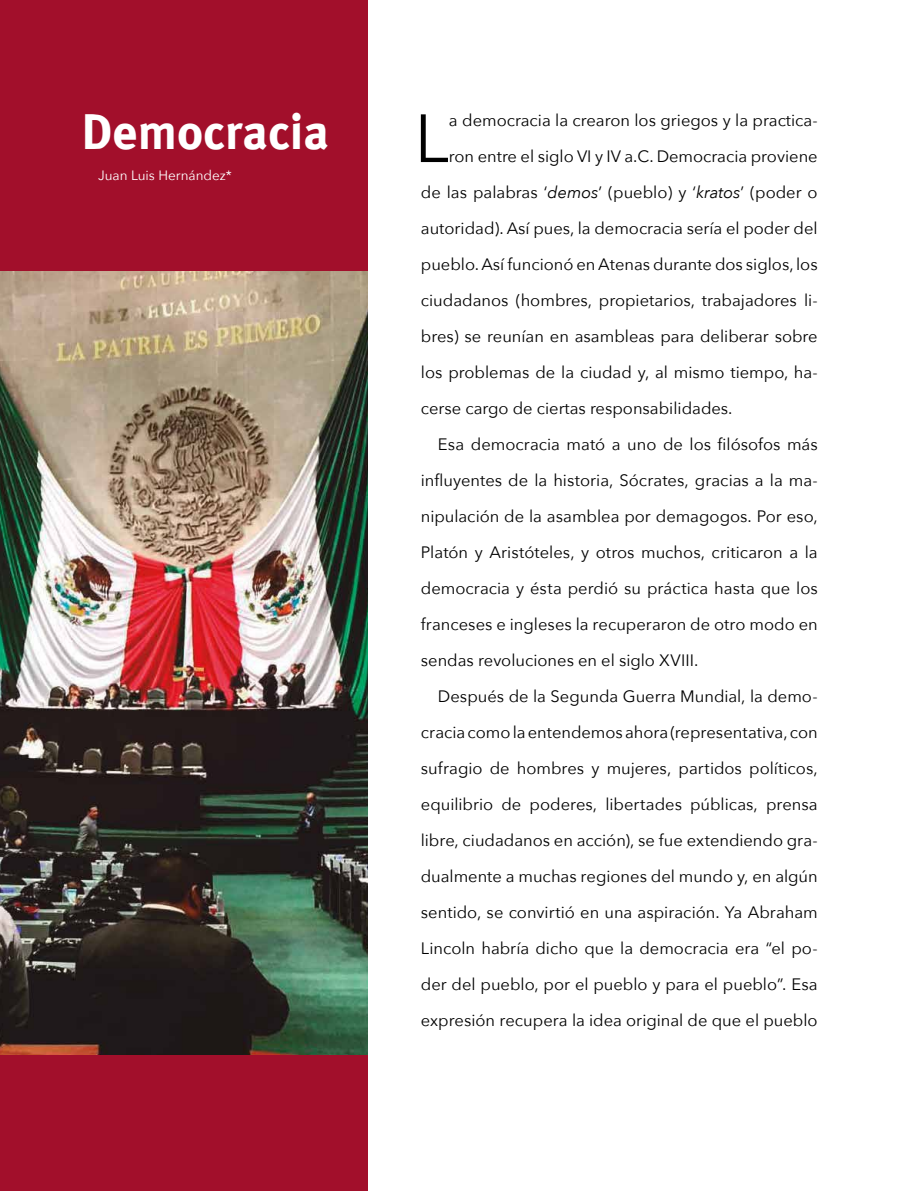
<style>
.page{position:relative;width:915px;height:1191px;background:#fff}
.page>*{position:absolute;margin:0;border:0;box-sizing:border-box;transform-origin:0 0}
.t1{font:67.35px "Avenir Next";color:#000}
.t2{font:700 49.5px "Meta Plus";color:#fff}
.t3{font:16.5px "Avenir Next";color:#000}
.t4{font:13.5px "Avenir Next";color:#fff}
.s1{font-style:italic}
</style>
<div class="page">
<div style="left:0;top:0;width:367px;height:1191px;background:#a20f2b"></div>
<img style="left:0;top:271px;width:367px;height:784px">
<h2 class="t2" style="left:81px;top:103px;width:249px">Democracia</h2>
<p class="t4" style="left:98px;top:164px;width:135px">Juan Luis Hernández*</p>
<h1 class="t1" style="left:414px;top:82px;width:36px">L</h1>
<p class="t3" style="left:449px;top:106px;width:370px">a democracia la crearon los griegos y la practica-</p>
<p class="t3" style="left:449px;top:142px;width:370px">ron entre el siglo VI y IV a.C. Democracia proviene</p>
<p class="t3" style="left:420px;top:178px;width:398px">de las palabras ‘<span class="s1">demos</span>’ (pueblo) y ‘<span class="s1">kratos</span>’ (poder o</p>
<p class="t3" style="left:420px;top:214px;width:398px">autoridad). Así pues, la democracia sería el poder del</p>
<p class="t3" style="left:420px;top:250px;width:398px">pueblo. Así funcionó en Atenas durante dos siglos, los</p>
<p class="t3" style="left:420px;top:286px;width:398px">ciudadanos (hombres, propietarios, trabajadores li-</p>
<p class="t3" style="left:420px;top:322px;width:398px">bres) se reunían en asambleas para deliberar sobre</p>
<p class="t3" style="left:420px;top:358px;width:398px">los problemas de la ciudad y, al mismo tiempo, ha-</p>
<p class="t3" style="left:420px;top:394px;width:313px">cerse cargo de ciertas responsabilidades.</p>
<p class="t3" style="left:438px;top:430px;width:381px">Esa democracia mató a uno de los filósofos más</p>
<p class="t3" style="left:420px;top:466px;width:398px">influyentes de la historia, Sócrates, gracias a la ma-</p>
<p class="t3" style="left:420px;top:502px;width:398px">nipulación de la asamblea por demagogos. Por eso,</p>
<p class="t3" style="left:420px;top:538px;width:398px">Platón y Aristóteles, y otros muchos, criticaron a la</p>
<p class="t3" style="left:420px;top:574px;width:398px">democracia y ésta perdió su práctica hasta que los</p>
<p class="t3" style="left:420px;top:610px;width:398px">franceses e ingleses la recuperaron de otro modo en</p>
<p class="t3" style="left:420px;top:646px;width:279px">sendas revoluciones en el siglo XVIII.</p>
<p class="t3" style="left:438px;top:682px;width:381px">Después de la Segunda Guerra Mundial, la demo-</p>
<p class="t3" style="left:420px;top:718px;width:398px">cracia como la entendemos ahora (representativa, con</p>
<p class="t3" style="left:420px;top:754px;width:398px">sufragio de hombres y mujeres, partidos políticos,</p>
<p class="t3" style="left:420px;top:790px;width:398px">equilibrio de poderes, libertades públicas, prensa</p>
<p class="t3" style="left:420px;top:826px;width:398px">libre, ciudadanos en acción), se fue extendiendo gra-</p>
<p class="t3" style="left:420px;top:862px;width:398px">dualmente a muchas regiones del mundo y, en algún</p>
<p class="t3" style="left:420px;top:898px;width:398px">sentido, se convirtió en una aspiración. Ya Abraham</p>
<p class="t3" style="left:420px;top:934px;width:398px">Lincoln habría dicho que la democracia era “el po-</p>
<p class="t3" style="left:420px;top:970px;width:398px">der del pueblo, por el pueblo y para el pueblo”. Esa</p>
<p class="t3" style="left:420px;top:1006px;width:398px">expresión recupera la idea original de que el pueblo</p>
</div>
